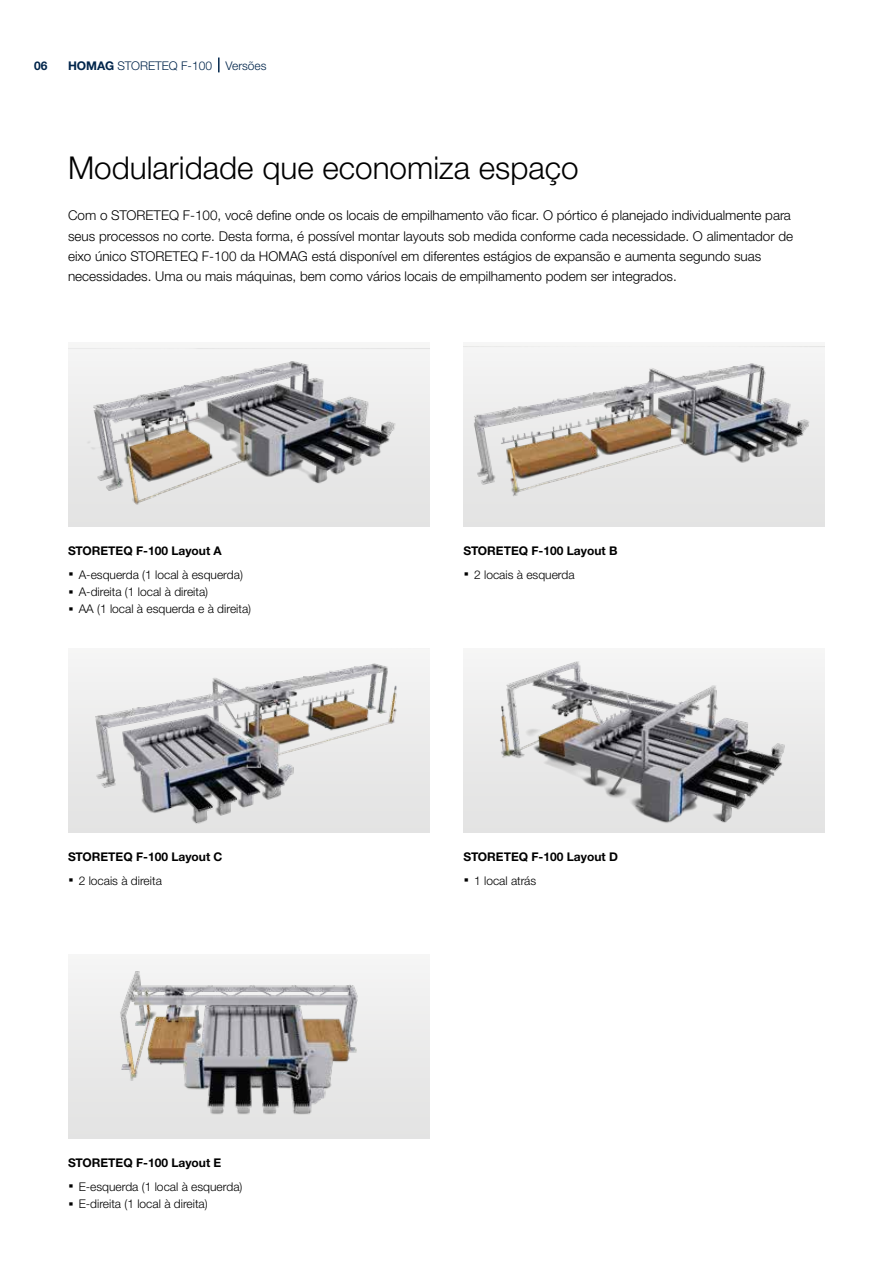
<style>
.page{position:relative;width:893px;height:1263px;background:#fff}
.page>*{position:absolute;margin:0;border:0;box-sizing:border-box;transform-origin:0 0}
.t1{font:300 31.5px "Helvetica Neue LTW1 G";color:#000}
.t2{font:300 13.5px/20.4px "Helvetica Neue LTW1 G";color:#000}
.t3{font:300 12px/23.7px "Helvetica Neue LTW1 G";color:#000}
.t4{font:700 12px/23.7px "Helvetica Neue LTW1 G";color:#000}
.t5{font:300 12px "Helvetica Neue LTW1 G";color:#00254b}
.t6{font:700 12px "Helvetica Neue LTW1 G";color:#00254b}
.s1{font-weight:700}
.s2{font-weight:700;font-size:21px}
.s3{font-size:21px}
.s4{font-weight:300}
</style>
<div class="page">
<svg style="left:218px;top:58px;width:2px;height:14px"></svg>
<div style="left:68px;top:343px;width:361px;height:183px;background:linear-gradient(to right,#ebebea,#ebebea)"></div>
<img style="left:68px;top:349px;width:361px;height:169px">
<img style="left:463px;top:346px;width:362px;height:180px">
<img style="left:68px;top:659px;width:361px;height:173px">
<img style="left:463px;top:659px;width:362px;height:173px">
<img style="left:68px;top:965px;width:361px;height:173px">
<p class="t6" style="left:34px;top:58px;width:15px">06</p>
<p class="t5" style="left:68px;top:58px;width:200px"><span class="s1">HOMAG</span> STORETEQ F-100 Versões</p>
<h1 class="t1" style="left:68px;top:149px;width:512px">Modularidade que economiza espaço</h1>
<p class="t2" style="left:68px;top:205px;width:727px">Com o STORETEQ F-100, você define onde os locais de empilhamento vão ficar. O pórtico é planejado individualmente para seus processos no corte. Desta forma, é possível montar layouts sob medida conforme cada necessidade. O alimentador de eixo único STORETEQ F-100 da HOMAG está disponível em diferentes estágios de expansão e aumenta segundo suas necessidades. Uma ou mais máquinas, bem como vários locais de empilhamento podem ser integrados.</p>
<p class="t3" style="left:68px;top:539px;width:176px"><span class="s1">STORETEQ F-100 Layout A<br></span><span class="s2">·</span> A-esquerda (1 local à esquerda)</p>
<p class="t3" style="left:68px;top:583px;width:185px;line-height:17.2px"><span class="s2">·</span> A-direita (1 local à direita)<br><span class="s2">·</span> AA (1 local à esquerda e à direita)</p>
<p class="t4" style="left:463px;top:539px;width:156px">STORETEQ F-100 Layout B <span class="s3">·</span> <span class="s4">2 locais à esquerda</span></p>
<p class="t4" style="left:68px;top:845px;width:156px">STORETEQ F-100 Layout C <span class="s3">·</span> <span class="s4">2 locais à direita</span></p>
<p class="t4" style="left:463px;top:845px;width:156px">STORETEQ F-100 Layout D <span class="s3">·</span> <span class="s4">1 local atrás</span></p>
<p class="t3" style="left:68px;top:1151px;width:176px"><span class="s1">STORETEQ F-100 Layout E<br></span><span class="s2">·</span> E-esquerda (1 local à esquerda)</p>
<p class="t3" style="left:68px;top:1192px;width:141px"><span class="s2">·</span> E-direita (1 local à direita)</p>
</div>
